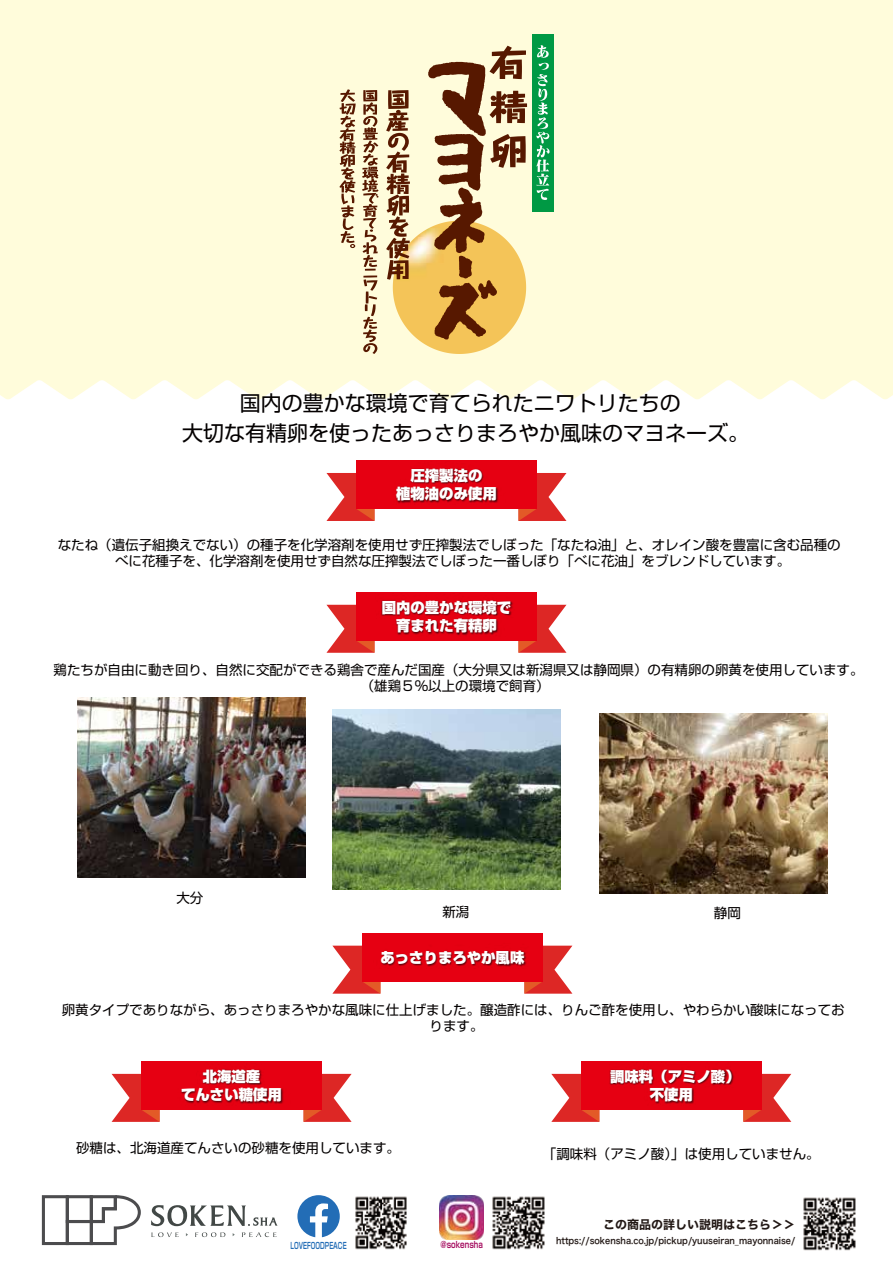
<style>
.page{position:relative;width:893px;height:1263px;background:#fff}
.page>*{position:absolute;margin:0;border:0;box-sizing:border-box;transform-origin:0 0}
.t1{font:21px/30px "Shin Go Pro";color:#040000;text-align:center}
.t2{font:900 14.4px/18px "Shin Go Pro";color:#fff;text-align:center}
.t3{font:13.5px/15.8px "Shin Go Pro";color:#040000;text-align:center}
.t4{font:12px "Hiragino Sans W7";color:#221815}
.t5{font:9px "Hiragino Sans W6";color:#221815;scale:.9 1}
.t6{font:700 9px "Shin Go Pro De";color:#236db6;scale:.64 1}
.t7{font:700 9px "Shin Go Pro De";color:#a40b5e;scale:.8 1}
</style>
<div class="page">
<svg style="left:151px;top:1232px;width:28px;height:5px"></svg>
<svg style="left:195px;top:1232px;width:30px;height:5px"></svg>
<svg style="left:242px;top:1232px;width:35px;height:5px"></svg>
<svg style="left:151px;top:1205px;width:127px;height:21px"></svg>
<svg style="left:42px;top:1195px;width:99px;height:50px"></svg>
<img style="left:440px;top:1195px;width:44px;height:44px">
<img style="left:492px;top:1196px;width:53px;height:54px">
<svg style="left:297px;top:1195px;width:43px;height:42px"></svg>
<img style="left:355px;top:1196px;width:52px;height:54px">
<img style="left:803px;top:1197px;width:53px;height:54px">
<div style="left:0;top:0;width:893px;height:400px;background:#fffcdb"></div>
<svg style="left:551px;top:1074px;width:48px;height:48px"></svg>
<svg style="left:743px;top:1074px;width:48px;height:48px"></svg>
<div style="left:581px;top:1062px;width:180px;height:48px;background:#e60012"></div>
<img style="left:609px;top:1068px;width:125px;height:36px">
<svg style="left:326px;top:605px;width:48px;height:48px"></svg>
<svg style="left:518px;top:605px;width:48px;height:48px"></svg>
<div style="left:356px;top:593px;width:180px;height:48px;background:#e60012"></div>
<img style="left:381px;top:600px;width:132px;height:36px">
<svg style="left:326px;top:473px;width:48px;height:48px"></svg>
<svg style="left:518px;top:473px;width:48px;height:48px"></svg>
<div style="left:356px;top:461px;width:180px;height:48px;background:#e60012"></div>
<img style="left:395px;top:468px;width:104px;height:36px">
<svg style="left:112px;top:1074px;width:48px;height:48px"></svg>
<svg style="left:304px;top:1074px;width:48px;height:48px"></svg>
<div style="left:142px;top:1062px;width:180px;height:48px;background:#e60012"></div>
<img style="left:180px;top:1068px;width:104px;height:36px">
<svg style="left:332px;top:946px;width:48px;height:48px"></svg>
<svg style="left:524px;top:946px;width:48px;height:48px"></svg>
<div style="left:362px;top:934px;width:180px;height:48px;background:#e60012"></div>
<img style="left:380px;top:950px;width:146px;height:17px">
<img style="left:77px;top:698px;width:228px;height:180px">
<img style="left:332px;top:710px;width:228px;height:180px">
<img style="left:599px;top:714px;width:228px;height:180px">
<img style="left:393px;top:221px;width:133px;height:133px">
<svg style="left:428px;top:46px;width:99px;height:294px;background:#c6a473"></svg>
<div style="left:532px;top:34px;width:22px;height:177px;background:#094"></div>
<svg style="left:536px;top:45px;width:14px;height:155px"></svg>
<svg style="left:362px;top:90px;width:17px;height:264px;background:#c1a98b"></svg>
<svg style="left:339px;top:89px;width:17px;height:159px;background:#bda285"></svg>
<svg style="left:386px;top:90px;width:24px;height:190px;background:#a88566"></svg>
<h1 class="t1" style="left:182px;top:386px;width:569px">国内の豊かな環境で育てられたニワトリたちの<br>大切な有精卵を使ったあっさりまろやか風味のマヨネーズ。</h1>
<p class="t2" style="left:396px;top:465px;width:102px">圧搾製法の<br>植物油のみ使用</p>
<p class="t3" style="left:58px;top:535px;width:784px">なたね（遺伝子組換えでない）の種子を化学溶剤を使用せず圧搾製法でしぼった「なたね油」と、オレイン酸を豊富に含む品種のべに花種子を、化学溶剤を使用せず自然な圧搾製法でしぼった一番しぼり「べに花油」をブレンドしています。</p>
<p class="t2" style="left:382px;top:597px;width:131px">国内の豊かな環境で育まれた有精卵</p>
<p class="t3" style="left:54px;top:661px;width:811px">鶏たちが自由に動き回り、自然に交配ができる鶏舎で産んだ国産（大分県又は新潟県又は静岡県）の有精卵の卵黄を使用しています。（雄鶏５％以上の環境で飼育）</p>
<p class="t3" style="left:176px;top:888px;width:28px">大分</p>
<p class="t3" style="left:442px;top:902px;width:28px">新潟</p>
<p class="t3" style="left:714px;top:904px;width:28px">静岡</p>
<p class="t2" style="left:380px;top:947px;width:145px">あっさりまろやか風味</p>
<p class="t3" style="left:62px;top:1000px;width:784px">卵黄タイプでありながら、あっさりまろやかな風味に仕上げました。醸造酢には、りんご酢を使用し、やわらかい酸味になっております。</p>
<p class="t2" style="left:181px;top:1066px;width:102px">北海道産<br>てんさい糖使用</p>
<p class="t3" style="left:76px;top:1138px;width:325px">砂糖は、北海道産てんさいの砂糖を使用しています。</p>
<p class="t6" style="left:291px;top:1238px;width:89px">LOVEFOODPEACE</p>
<p class="t7" style="left:440px;top:1237px;width:55px">@sokensha</p>
<p class="t2" style="left:610px;top:1066px;width:131px">調味料（アミノ酸）不使用</p>
<p class="t3" style="left:543px;top:1144px;width:278px">「調味料（アミノ酸）」は使用していません。</p>
<p class="t4" style="left:603px;top:1215px;width:194px">この商品の詳しい説明はこちら＞＞</p>
<p class="t5" style="left:556px;top:1232px;width:267px">https://sokensha.co.jp/pickup/yuuseiran_mayonnaise/</p>
</div>
